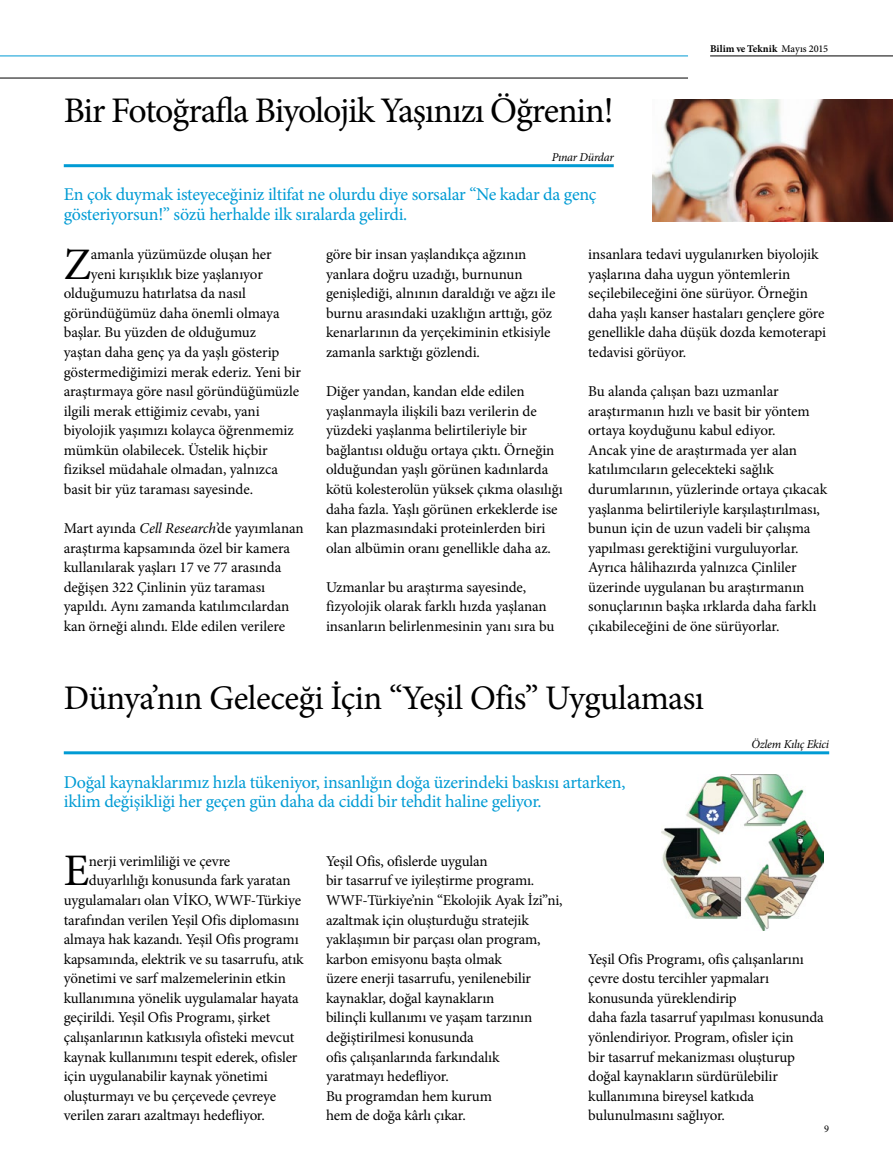
<style>
.page{position:relative;width:893px;height:1170px;background:#fff}
.page>*{position:absolute;margin:0;border:0;box-sizing:border-box;transform-origin:0 0}
.t1{font:45.15px "Minion Pro";color:#000}
.t2{font:36px "Minion Pro";letter-spacing:-.03em;color:#000}
.t3{font:34.5px "Minion Pro";letter-spacing:-.015em;color:#000}
.t4{font:18px/19.5px "Minion Pro";letter-spacing:-.015em;color:#009bd4}
.t5{font:15px/19.5px "Minion Pro";letter-spacing:-.01em;color:#000}
.t6{font:italic 12px "Minion Pro";letter-spacing:-.02em;color:#000}
.t7{font:700 10.35px "Minion Pro";letter-spacing:.005em;color:#000}
.t8{font:10.35px "Minion Pro";color:#000}
.s1{font-weight:500}
.s2{font-style:italic}
</style>
<div class="page">
<hr style="left:710px;top:56px;width:183px;height:1px;background:#000">
<img style="left:662px;top:774px;width:161px;height:156px">
<hr style="left:0;top:78px;width:688px;height:1px;background:#000">
<hr style="left:0;top:56px;width:688px;height:1px;background:#009bd4">
<hr style="left:64px;top:164px;width:550px;height:3px;background:#009bd4">
<img style="left:652px;top:99px;width:241px;height:122px">
<hr style="left:64px;top:751px;width:765px;height:3px;background:#009bd4">
<p class="t7" style="left:710px;top:41px;width:119px">Bilim ve Teknik <span class="s1">Mayıs 2015</span></p>
<h2 class="t2" style="left:64px;top:86px;width:551px">Bir Fotoğrafla Biyolojik Yaşınızı Öğrenin!</h2>
<p class="t6" style="left:552px;top:149px;width:63px">Pınar Dürdar</p>
<p class="t4" style="left:64px;top:185px;width:534px">En çok duymak isteyeceğiniz iltifat ne olurdu diye sorsalar “Ne kadar da genç gösteriyorsun!” sözü herhalde ilk sıralarda gelirdi.</p>
<h1 class="t1" style="left:64px;top:234px;width:29px">Z</h1>
<p class="t5" style="left:91px;top:244px;width:182px">amanla yüzümüzde oluşan her</p>
<p class="t5" style="left:326px;top:244px;width:231px">göre bir insan yaşlandıkça ağzının yanlara doğru uzadığı, burnunun genişlediği, alnının daraldığı ve ağzı ile burnu arasındaki uzaklığın arttığı, göz kenarlarının da yerçekiminin etkisiyle zamanla sarktığı gözlendi.</p>
<p class="t5" style="left:326px;top:381px;width:238px">Diğer yandan, kandan elde edilen yaşlanmayla ilişkili bazı verilerin de yüzdeki yaşlanma belirtileriyle bir bağlantısı olduğu ortaya çıktı. Örneğin olduğundan yaşlı görünen kadınlarda kötü kolesterolün yüksek çıkma olasılığı daha fazla. Yaşlı görünen erkeklerde ise kan plazmasındaki proteinlerden biri olan albümin oranı genellikle daha az.</p>
<p class="t5" style="left:326px;top:577px;width:230px">Uzmanlar bu araştırma sayesinde, fizyolojik olarak farklı hızda yaşlanan insanların belirlenmesinin yanı sıra bu</p>
<p class="t5" style="left:588px;top:245px;width:239px">insanlara tedavi uygulanırken biyolojik yaşlarına daha uygun yöntemlerin seçilebileceğini öne sürüyor. Örneğin daha yaşlı kanser hastaları gençlere göre genellikle daha düşük dozda kemoterapi tedavisi görüyor.</p>
<p class="t5" style="left:588px;top:381px;width:240px">Bu alanda çalışan bazı uzmanlar araştırmanın hızlı ve basit bir yöntem ortaya koyduğunu kabul ediyor.<br>Ancak yine de araştırmada yer alan katılımcıların gelecekteki sağlık durumlarının, yüzlerinde ortaya çıkacak yaşlanma belirtileriyle karşılaştırılması, bunun için de uzun vadeli bir çalışma yapılması gerektiğini vurguluyorlar.<br>Ayrıca hâlihazırda yalnızca Çinliler üzerinde uygulanan bu araştırmanın sonuçlarının başka ırklarda daha farklı çıkabileceğini de öne sürüyorlar.</p>
<p class="t5" style="left:91px;top:264px;width:174px">yeni kırışıklık bize yaşlanıyor</p>
<p class="t5" style="left:64px;top:284px;width:184px">olduğumuzu hatırlatsa da nasıl</p>
<p class="t5" style="left:64px;top:303px;width:217px">göründüğümüz daha önemli olmaya</p>
<p class="t5" style="left:64px;top:323px;width:194px">başlar. Bu yüzden de olduğumuz</p>
<p class="t5" style="left:64px;top:342px;width:217px">yaştan daha genç ya da yaşlı gösterip</p>
<p class="t5" style="left:64px;top:362px;width:239px">göstermediğimizi merak ederiz. Yeni bir</p>
<p class="t5" style="left:64px;top:381px;width:237px">araştırmaya göre nasıl göründüğümüzle</p>
<p class="t5" style="left:64px;top:401px;width:198px">ilgili merak ettiğimiz cevabı, yani</p>
<p class="t5" style="left:64px;top:421px;width:232px">biyolojik yaşımızı kolayca öğrenmemiz</p>
<p class="t5" style="left:64px;top:440px;width:205px">mümkün olabilecek. Üstelik hiçbir</p>
<p class="t5" style="left:64px;top:460px;width:216px">fiziksel müdahale olmadan, yalnızca</p>
<p class="t5" style="left:64px;top:479px;width:191px">basit bir yüz taraması sayesinde.</p>
<p class="t5" style="left:64px;top:518px;width:241px">Mart ayında <span class="s2">Cell Research</span>’de yayımlanan araştırma kapsamında özel bir kamera kullanılarak yaşları 17 ve 77 arasında değişen 322 Çinlinin yüz taraması yapıldı. Aynı zamanda katılımcılardan kan örneği alındı. Elde edilen verilere</p>
<h3 class="t3" style="left:64px;top:675px;width:642px">Dünya’nın Geleceği İçin “Yeşil Ofis” Uygulaması</h3>
<p class="t4" style="left:64px;top:772px;width:563px">Doğal kaynaklarımız hızla tükeniyor, insanlığın doğa üzerindeki baskısı artarken, iklim değişikliği her geçen gün daha da ciddi bir tehdit haline geliyor.</p>
<p class="t6" style="left:751px;top:736px;width:79px">Özlem Kılıç Ekici</p>
<h1 class="t1" style="left:64px;top:840px;width:27px">E</h1>
<p class="t5" style="left:89px;top:851px;width:143px">nerji verimliliği ve çevre</p>
<p class="t5" style="left:89px;top:870px;width:203px">duyarlılığı konusunda fark yaratan</p>
<p class="t5" style="left:64px;top:890px;width:239px">uygulamaları olan VİKO, WWF-Türkiye</p>
<p class="t5" style="left:64px;top:909px;width:237px">tarafından verilen Yeşil Ofis diplomasını</p>
<p class="t5" style="left:64px;top:929px;width:236px">almaya hak kazandı. Yeşil Ofis programı</p>
<p class="t5" style="left:64px;top:949px;width:241px">kapsamında, elektrik ve su tasarrufu, atık</p>
<p class="t5" style="left:64px;top:968px;width:224px">yönetimi ve sarf malzemelerinin etkin</p>
<p class="t5" style="left:64px;top:988px;width:236px">kullanımına yönelik uygulamalar hayata</p>
<p class="t5" style="left:64px;top:1007px;width:208px">geçirildi. Yeşil Ofis Programı, şirket</p>
<p class="t5" style="left:64px;top:1027px;width:232px">çalışanlarının katkısıyla ofisteki mevcut</p>
<p class="t5" style="left:64px;top:1046px;width:235px">kaynak kullanımını tespit ederek, ofisler</p>
<p class="t5" style="left:64px;top:1066px;width:206px">için uygulanabilir kaynak yönetimi</p>
<p class="t5" style="left:64px;top:1086px;width:214px">oluşturmayı ve bu çerçevede çevreye</p>
<p class="t5" style="left:64px;top:1105px;width:203px">verilen zararı azaltmayı hedefliyor.</p>
<p class="t5" style="left:326px;top:851px;width:238px">Yeşil Ofis, ofislerde uygulan<br>bir tasarruf ve iyileştirme programı.<br>WWF-Türkiye’nin “Ekolojik Ayak İzi”ni, azaltmak için oluşturduğu stratejik yaklaşımın bir parçası olan program, karbon emisyonu başta olmak<br>üzere enerji tasarrufu, yenilenebilir kaynaklar, doğal kaynakların<br>bilinçli kullanımı ve yaşam tarzının değiştirilmesi konusunda<br>ofis çalışanlarında farkındalık<br>yaratmayı hedefliyor.<br>Bu programdan hem kurum<br>hem de doğa kârlı çıkar.</p>
<p class="t5" style="left:588px;top:949px;width:237px">Yeşil Ofis Programı, ofis çalışanlarını çevre dostu tercihler yapmaları konusunda yüreklendirip<br>daha fazla tasarruf yapılması konusunda yönlendiriyor. Program, ofisler için<br>bir tasarruf mekanizması oluşturup doğal kaynakların sürdürülebilir kullanımına bireysel katkıda bulunulmasını sağlıyor.</p>
<p class="t8" style="left:824px;top:1121px;width:6px">9</p>
</div>
